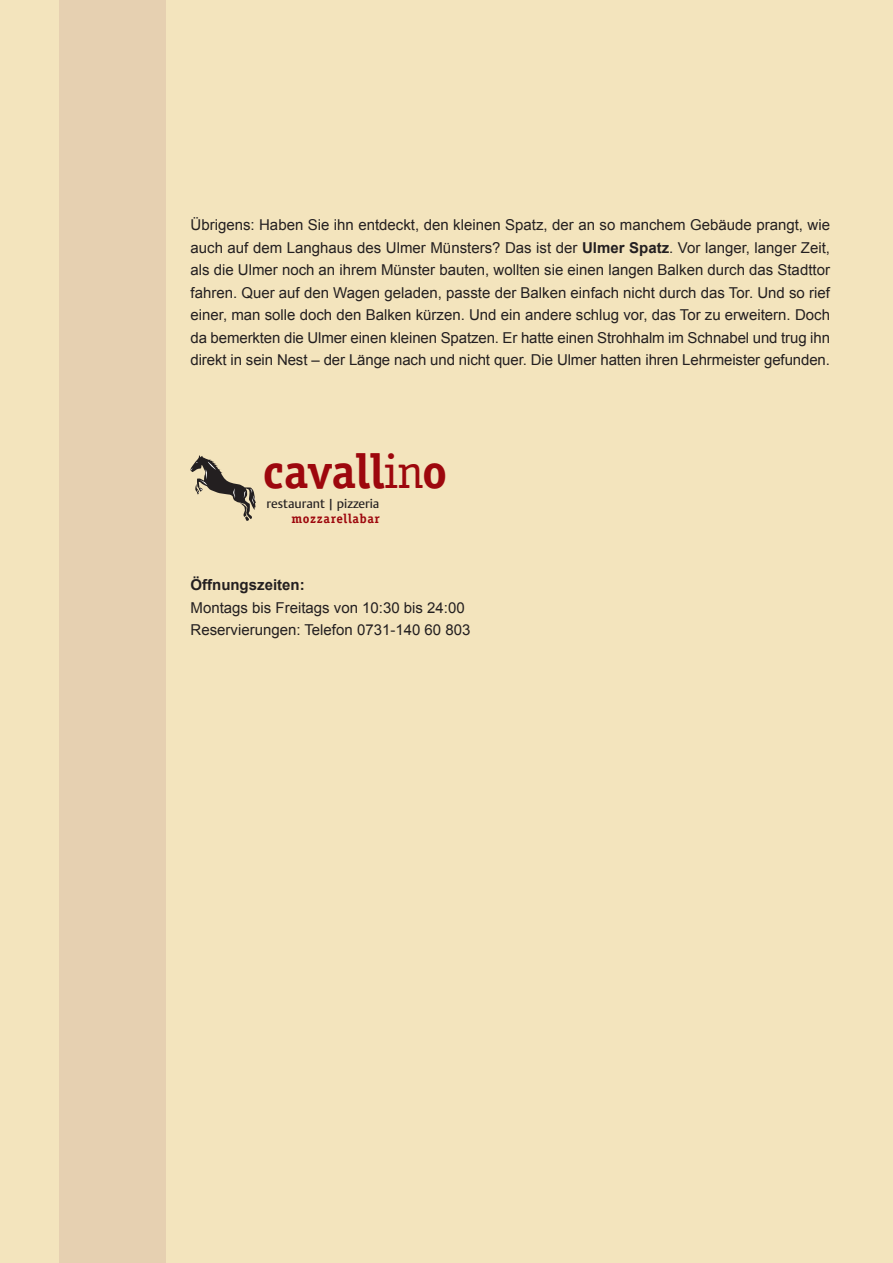
<style>
.page{position:relative;width:893px;height:1263px;background:#f3e4bd}
.page>*{position:absolute;margin:0;border:0;box-sizing:border-box;transform-origin:0 0}
.t1{font:700 48.6px "Officina Serif LT";color:#9d070d}
.t2{font:15px/22.5px "Arial";color:#231f20;text-align:justify}
.t3{font:700 15px "Arial";color:#231f20}
.t4{font:700 13.05px "Officina Serif LT";letter-spacing:.05em;color:#9d070d}
.t5{font:12.9px "DTL Argo ST";color:#231f20}
.s1{font-weight:700}
.s2{font-weight:400}
</style>
<div class="page">
<div style="left:60px;top:0;width:106px;height:1263px;background:#e6d0b1"></div>
<svg style="left:190px;top:455px;width:66px;height:66px"></svg>
<p class="t2" style="left:190px;top:214px;width:641px">Übrigens: Haben Sie ihn entdeckt, den kleinen Spatz, der an so manchem Gebäude prangt, wie auch auf dem Langhaus des Ulmer Münsters? Das ist der <span class="s1">Ulmer Spatz</span>. Vor langer, langer Zeit, als die Ulmer noch an ihrem Münster bauten, wollten sie einen langen Balken durch das Stadttor fahren. Quer auf den Wagen geladen, passte der Balken einfach nicht durch das Tor. Und so rief einer, man solle doch den Balken kürzen. Und ein andere schlug vor, das Tor zu erweitern. Doch da bemerkten die Ulmer einen kleinen Spatzen. Er hatte einen Strohhalm im Schnabel und trug ihn direkt in sein Nest – der Länge nach und nicht quer. Die Ulmer hatten ihren Lehrmeister gefunden.</p>
<h1 class="t1" style="left:263px;top:441px;width:186px">cavall<span class="s2">in</span>o</h1>
<p class="t5" style="left:267px;top:496px;width:114px">restaurant | pizzeria</p>
<p class="t4" style="left:291px;top:510px;width:90px">mozzarellabar</p>
<p class="t3" style="left:190px;top:576px;width:116px">Öffnungszeiten:</p>
<p class="t2" style="left:190px;top:596px;width:281px">Montags bis Freitags von 10:30 bis 24:00<br>Reservierungen: Telefon 0731-140 60 803</p>
</div>
